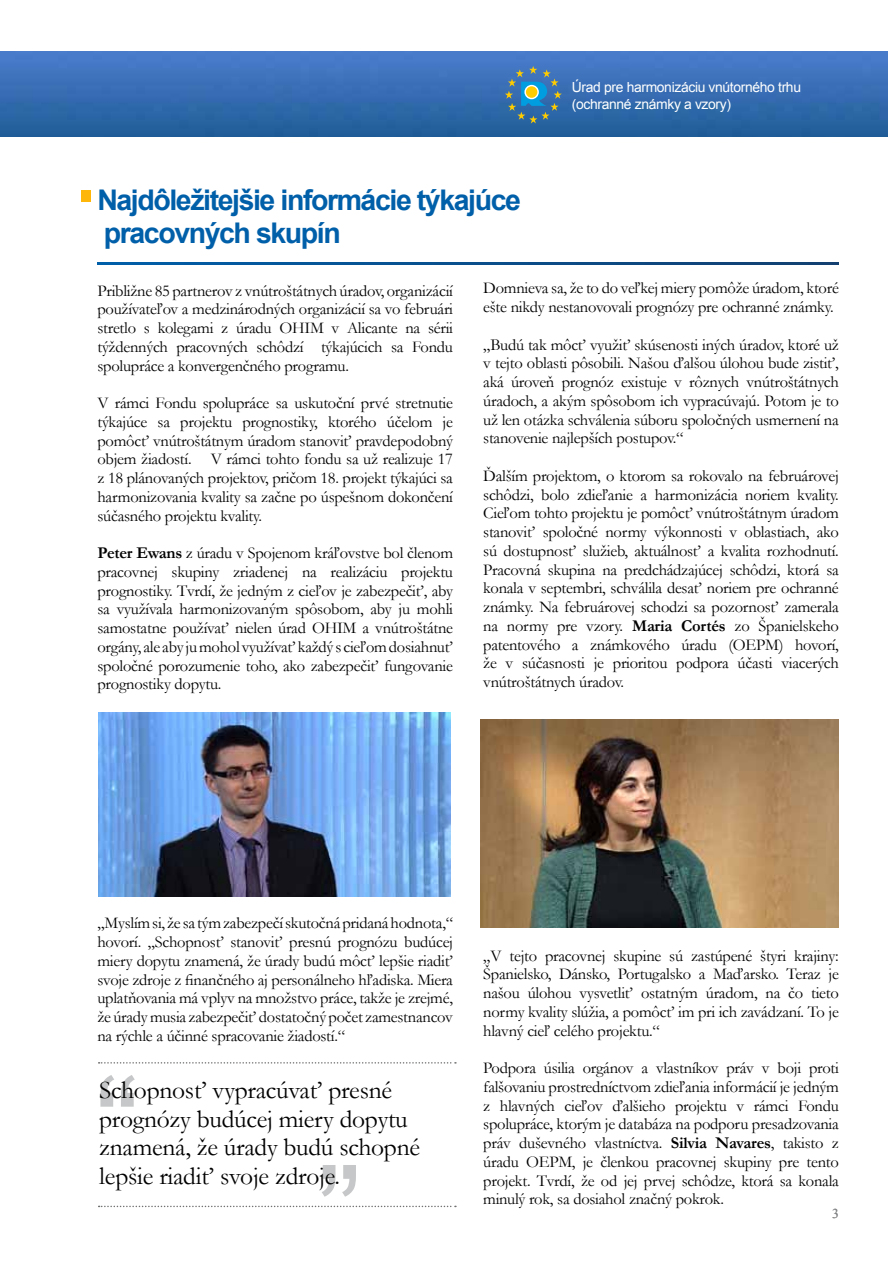
<style>
.page{position:relative;width:893px;height:1263px;background:#fff}
.page>*{position:absolute;margin:0;border:0;box-sizing:border-box;transform-origin:0 0}
.t1{font:135.3px "Arial";color:#c6c7c8}
.t2{font:700 28.5px/33px "Arial";letter-spacing:-.05em;color:#005fa9}
.t3{font:25.5px/28.5px "Garamond";letter-spacing:-.01em;color:#000}
.t4{font:16.5px/18.8px "Garamond";letter-spacing:-.015em;color:#000;text-align:justify}
.t5{font:13.95px/16.6px "Arial";letter-spacing:-.025em;color:#fff}
.t6{font:13.5px "Times New Roman";color:#87888a}
.s1{font-weight:700}
</style>
<div class="page">
<img style="left:0;top:51px;width:888px;height:85px">
<img style="left:99px;top:713px;width:352px;height:183px">
<svg style="left:99px;top:1062px;width:357px;height:1px"></svg>
<svg style="left:99px;top:1206px;width:357px;height:1px"></svg>
<svg style="left:505px;top:66px;width:57px;height:58px;background:#3f7aa7"></svg>
<svg style="left:524px;top:85px;width:15px;height:14px"></svg>
<div style="left:526px;top:86px;width:11px;height:12px;background:#fecc00;border-radius:50%"></div>
<svg style="left:97px;top:263px;width:742px;height:1px"></svg>
<div style="left:82px;top:190px;width:9px;height:12px;background:#feb708"></div>
<img style="left:481px;top:720px;width:358px;height:208px">
<p class="t5" style="left:572px;top:79px;width:231px">Úrad pre harmonizáciu vnútorného trhu (ochranné známky a vzory)</p>
<h2 class="t2" style="left:97px;top:185px;width:425px">Najdôležitejšie informácie týkajúce pracovných skupín</h2>
<p class="t4" style="left:97px;top:281px;width:357px">Približne 85 partnerov z vnútroštátnych úradov, organizácií používateľov a medzinárodných organizácií sa vo februári stretlo s kolegami z úradu OHIM v Alicante na sérii týždenných pracovných schôdzí týkajúcich sa Fondu spolupráce a konvergenčného programu.</p>
<p class="t4" style="left:97px;top:393px;width:357px">V rámci Fondu spolupráce sa uskutoční prvé stretnutie týkajúce sa projektu prognostiky, ktorého účelom je pomôcť vnútroštátnym úradom stanoviť pravdepodobný objem žiadostí. V rámci tohto fondu sa už realizuje 17 z 18 plánovaných projektov, pričom 18. projekt týkajúci sa harmonizovania kvality sa začne po úspešnom dokončení súčasného projektu kvality.</p>
<p class="t4" style="left:97px;top:543px;width:357px"><span class="s1">Peter Ewans</span> z úradu v Spojenom kráľovstve bol členom pracovnej skupiny zriadenej na realizáciu projektu prognostiky. Tvrdí, že jedným z cieľov je zabezpečiť, aby sa využívala harmonizovaným spôsobom, aby ju mohli samostatne používať nielen úrad OHIM a vnútroštátne orgány, ale aby ju mohol využívať každý s cieľom dosiahnuť spoločné porozumenie toho, ako zabezpečiť fungovanie prognostiky dopytu.</p>
<p class="t4" style="left:483px;top:278px;width:357px">Domnieva sa, že to do veľkej miery pomôže úradom, ktoré ešte nikdy nestanovovali prognózy pre ochranné známky.</p>
<p class="t4" style="left:483px;top:335px;width:357px">„Budú tak môcť využiť skúsenosti iných úradov, ktoré už v tejto oblasti pôsobili. Našou ďalšou úlohou bude zistiť, aká úroveň prognóz existuje v rôznych vnútroštátnych úradoch, a akým spôsobom ich vypracúvajú. Potom je to už len otázka schválenia súboru spoločných usmernení na stanovenie najlepších postupov.“</p>
<p class="t4" style="left:483px;top:466px;width:357px">Ďalším projektom, o ktorom sa rokovalo na februárovej schôdzi, bolo zdieľanie a harmonizácia noriem kvality.<br>Cieľom tohto projektu je pomôcť vnútroštátnym úradom stanoviť spoločné normy výkonnosti v oblastiach, ako sú dostupnosť služieb, aktuálnosť a kvalita rozhodnutí.<br>Pracovná skupina na predchádzajúcej schôdzi, ktorá sa konala v septembri, schválila desať noriem pre ochranné známky. Na februárovej schodzi sa pozornosť zamerala na normy pre vzory. <span class="s1">Maria Cortés</span> zo Španielskeho patentového a známkového úradu (OEPM) hovorí, že v súčasnosti je prioritou podpora účasti viacerých vnútroštátnych úradov.</p>
<p class="t4" style="left:97px;top:913px;width:357px">„Myslím si, že sa tým zabezpečí skutočná pridaná hodnota,“ hovorí. „Schopnosť stanoviť presnú prognózu budúcej miery dopytu znamená, že úrady budú môcť lepšie riadiť svoje zdroje z finančného aj personálneho hľadiska. Miera uplatňovania má vplyv na množstvo práce, takže je zrejmé, že úrady musia zabezpečiť dostatočný počet zamestnancov na rýchle a účinné spracovanie žiadostí.“</p>
<h3 class="t3" style="left:99px;top:1075px;width:322px">Schopnosť vypracúvať presné prognózy budúcej miery dopytu znamená, že úrady budú schopné lepšie riadiť svoje zdroje.</h3>
<h1 class="t1" style="left:95px;top:1037px;width:47px">“</h1>
<h1 class="t1" style="left:361px;top:1234px;width:47px;rotate:-180deg">“</h1>
<p class="t4" style="left:483px;top:946px;width:357px">„V tejto pracovnej skupine sú zastúpené štyri krajiny:<br>Španielsko, Dánsko, Portugalsko a Maďarsko. Teraz je našou úlohou vysvetliť ostatným úradom, na čo tieto normy kvality slúžia, a pomôcť im pri ich zavádzaní. To je hlavný cieľ celého projektu.“</p>
<p class="t4" style="left:483px;top:1058px;width:357px">Podpora úsilia orgánov a vlastníkov práv v boji proti falšovaniu prostredníctvom zdieľania informácií je jedným z hlavných cieľov ďalšieho projektu v rámci Fondu spolupráce, ktorým je databáza na podporu presadzovania práv duševného vlastníctva. <span class="s1">Silvia Navares</span>, takisto z úradu OEPM, je členkou pracovnej skupiny pre tento projekt. Tvrdí, že od jej prvej schôdze, ktorá sa konala minulý rok, sa dosiahol značný pokrok.</p>
<p class="t6" style="left:832px;top:1205px;width:8px">3</p>
</div>
